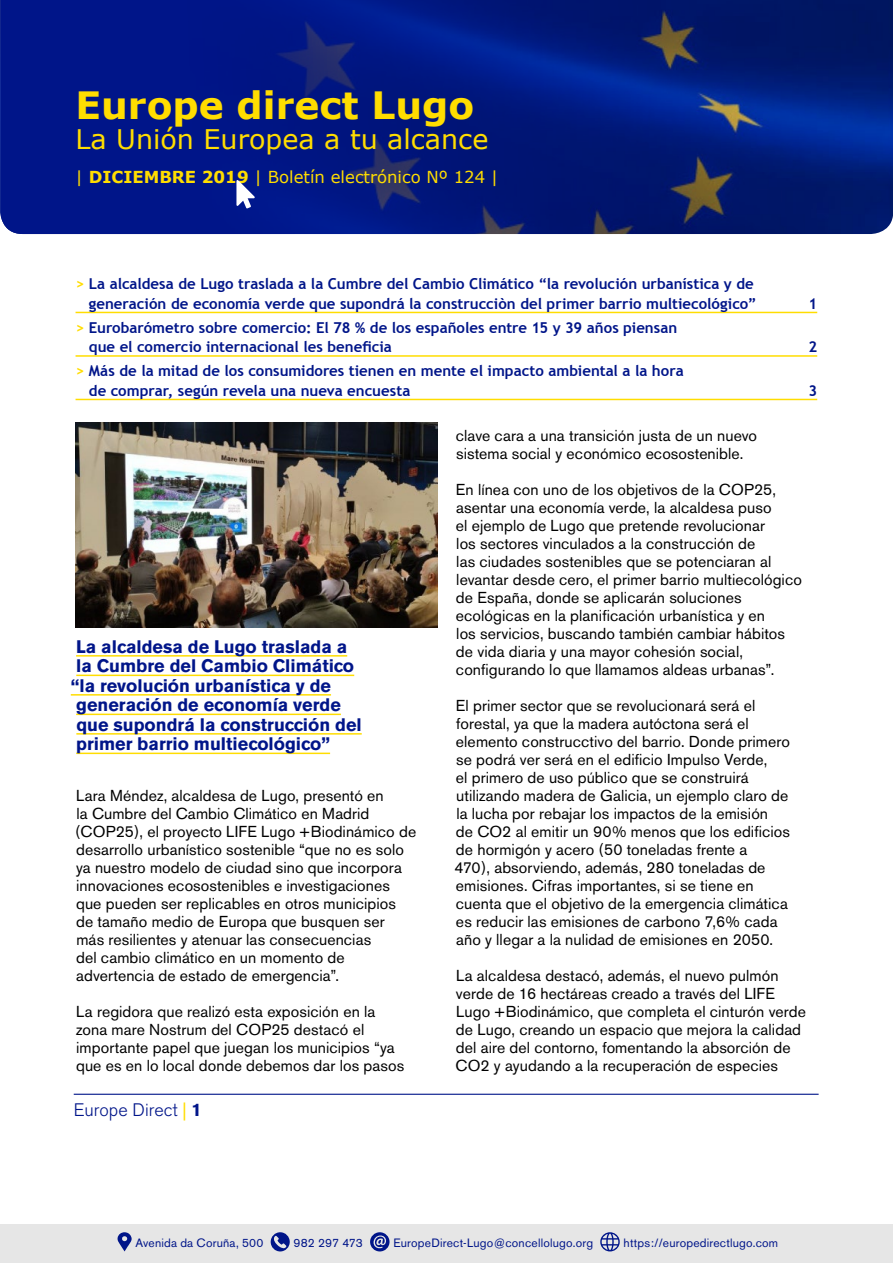
<style>
.page{position:relative;width:893px;height:1263px;background:#fff}
.page>*{position:absolute;margin:0;border:0;box-sizing:border-box;transform-origin:0 0}
.t1{font:700 37.65px "Verdana";color:#fd0}
.t2{font:27px "Verdana";color:#fd0}
.t3{font:700 18px "Akzidenz Grotesk BE";color:#001589}
.t4{font:300 18px "Akzidenz Grotesk BE";color:#001589}
.t5{font:16.5px "Verdana";color:#fd0}
.t6{font:15.75px/18px "Akzidenz Grotesk BE";letter-spacing:.005em;color:#000}
.t7{font:700 15px/19.5px "Trebuchet MS";color:#001589}
.t8{font:12px "Akzidenz Grotesk BE";letter-spacing:.015em;color:#001589}
.s1{font-weight:700}
.s2{color:#fd0}
.s3{font-weight:400;color:#fd0}
</style>
<div class="page">
<hr style="left:74px;top:1094px;width:745px;height:1px;background:#001589">
<div style="left:0;top:1224px;width:893px;height:39px;background:#e6e6e6"></div>
<svg style="left:117px;top:1232px;width:15px;height:19px"></svg>
<svg style="left:271px;top:1232px;width:19px;height:19px"></svg>
<svg style="left:272px;top:1236px;width:14px;height:12px"></svg>
<svg style="left:370px;top:1232px;width:19px;height:19px"></svg>
<svg style="left:374px;top:1235px;width:14px;height:13px"></svg>
<svg style="left:600px;top:1232px;width:20px;height:19px"></svg>
<svg style="left:0;top:0;width:893px;height:234px;background:#03197e"></svg>
<hr style="left:76px;top:312px;width:741px;height:1px;background:#fd0">
<hr style="left:76px;top:355px;width:741px;height:2px;background:#fd0">
<hr style="left:76px;top:399px;width:741px;height:1px;background:#fd0">
<svg style="left:236px;top:180px;width:19px;height:28px"></svg>
<hr style="left:76px;top:655px;width:271px;height:2px;background:#fd0">
<hr style="left:76px;top:675px;width:278px;height:1px;background:#fd0">
<hr style="left:71px;top:694px;width:260px;height:2px;background:#fd0">
<hr style="left:76px;top:714px;width:265px;height:1px;background:#fd0">
<hr style="left:76px;top:733px;width:286px;height:2px;background:#fd0">
<hr style="left:76px;top:753px;width:254px;height:1px;background:#fd0">
<img style="left:76px;top:423px;width:361px;height:204px">
<h1 class="t1" style="left:76px;top:81px;width:400px">Europe direct Lugo</h1>
<h2 class="t2" style="left:76px;top:122px;width:414px">La Unión Europea a tu alcance</h2>
<p class="t5" style="left:76px;top:167px;width:424px">| <span class="s1">DICIEMBRE 2019</span> | Boletín electrónico Nº 124 |</p>
<p class="t7" style="left:76px;top:274px;width:683px;text-align:right"><span class="s2">&gt;</span> La alcaldesa de Lugo traslada a la Cumbre del Cambio Climático “la revolución urbanística y de generación de economía verde que supondrá la construcciòn del primer barrio multiecológico”</p>
<p class="t7" style="left:89px;top:318px;width:590px;text-indent:-13px"><span class="s2">&gt;</span> Eurobarómetro sobre comercio: El 78 % de los españoles entre 15 y 39 años piensan que el comercio internacional les beneficia</p>
<p class="t7" style="left:89px;top:361px;width:596px;text-indent:-13px"><span class="s2">&gt;</span> Más de la mitad de los consumidores tienen en mente el impacto ambiental a la hora de comprar, según revela una nueva encuesta</p>
<p class="t7" style="left:808px;top:294px;width:10px">1</p>
<p class="t7" style="left:808px;top:337px;width:10px">2</p>
<p class="t7" style="left:808px;top:381px;width:10px">3</p>
<p class="t3" style="left:76px;top:636px;width:273px">La alcaldesa de Lugo traslada a</p>
<p class="t3" style="left:76px;top:656px;width:279px">la Cumbre del Cambio Climático</p>
<p class="t3" style="left:71px;top:675px;width:262px">“la revolución urbanística y de</p>
<p class="t3" style="left:76px;top:695px;width:266px">generación de economía verde</p>
<p class="t3" style="left:76px;top:714px;width:287px">que supondrá la construcción del</p>
<p class="t3" style="left:76px;top:734px;width:255px">primer barrio multiecológico”</p>
<p class="t6" style="left:75px;top:787px;width:343px">Lara Méndez, alcaldesa de Lugo, presentó en<br>la Cumbre del Cambio Climático en Madrid (COP25), el proyecto LIFE Lugo +Biodinámico de desarrollo urbanístico sostenible “que no es solo ya nuestro modelo de ciudad sino que incorpora innovaciones ecosostenibles e investigaciones que pueden ser replicables en otros municipios<br>de tamaño medio de Europa que busquen ser<br>más resilientes y atenuar las consecuencias<br>del cambio climático en un momento de advertencia de estado de emergencia”.</p>
<p class="t6" style="left:76px;top:1003px;width:330px">La regidora que realizó esta exposición en la zona mare Nostrum del COP25 destacó el importante papel que juegan los municipios “ya que es en lo local donde debemos dar los pasos</p>
<p class="t4" style="left:74px;top:1100px;width:129px">Europe Direct <span class="s3">|</span> <span class="s1">1</span></p>
<p class="t6" style="left:456px;top:427px;width:303px">clave cara a una transición justa de un nuevo sistema social y económico ecosostenible.</p>
<p class="t6" style="left:456px;top:481px;width:347px">En línea con uno de los objetivos de la COP25, asentar una economía verde, la alcaldesa puso<br>el ejemplo de Lugo que pretende revolucionar<br>los sectores vinculados a la construcción de<br>las ciudades sostenibles que se potenciaran al levantar desde cero, el primer barrio multiecológico de España, donde se aplicarán soluciones ecológicas en la planificación urbanística y en<br>los servicios, buscando también cambiar hábitos de vida diaria y una mayor cohesión social, configurando lo que llamamos aldeas urbanas”.</p>
<p class="t6" style="left:454px;top:697px;width:337px">El primer sector que se revolucionará será el forestal, ya que la madera autóctona será el elemento construcctivo del barrio. Donde primero se podrá ver será en el edificio Impulso Verde,<br>el primero de uso público que se construirá utilizando madera de Galicia, un ejemplo claro de la lucha por rebajar los impactos de la emisión<br>de CO2 al emitir un 90% menos que los edificios de hormigón y acero (50 toneladas frente a<br>470), absorviendo, además, 280 toneladas de emisiones. Cifras importantes, si se tiene en cuenta que el objetivo de la emergencia climática es reducir las emisiones de carbono 7,6% cada año y llegar a la nulidad de emisiones en 2050.</p>
<p class="t6" style="left:456px;top:967px;width:352px">La alcaldesa destacó, además, el nuevo pulmón verde de 16 hectáreas creado a través del LIFE Lugo +Biodinámico, que completa el cinturón verde de Lugo, creando un espacio que mejora la calidad del aire del contorno, fomentando la absorción de CO2 y ayudando a la recuperación de especies</p>
<p class="t8" style="left:130px;top:1236px;width:129px">Avenida da Coruña, 500</p>
<p class="t8" style="left:292px;top:1236px;width:71px">982 297 473</p>
<p class="t8" style="left:136px;top:1236px;width:129px">Avenida da Coruña, 500</p>
<p class="t8" style="left:294px;top:1236px;width:71px">982 297 473</p>
<p class="t8" style="left:393px;top:1236px;width:201px">EuropeDirect-Lugo@concel olugo.org</p>
<p class="t8" style="left:395px;top:1236px;width:201px">EuropeDirect-Lugo@concellolugo.org</p>
<p class="t8" style="left:624px;top:1236px;width:156px">ht ps:/ europedirectlugo.com</p>
<p class="t8" style="left:629px;top:1236px;width:156px">https://europedirectlugo.com</p>
</div>
